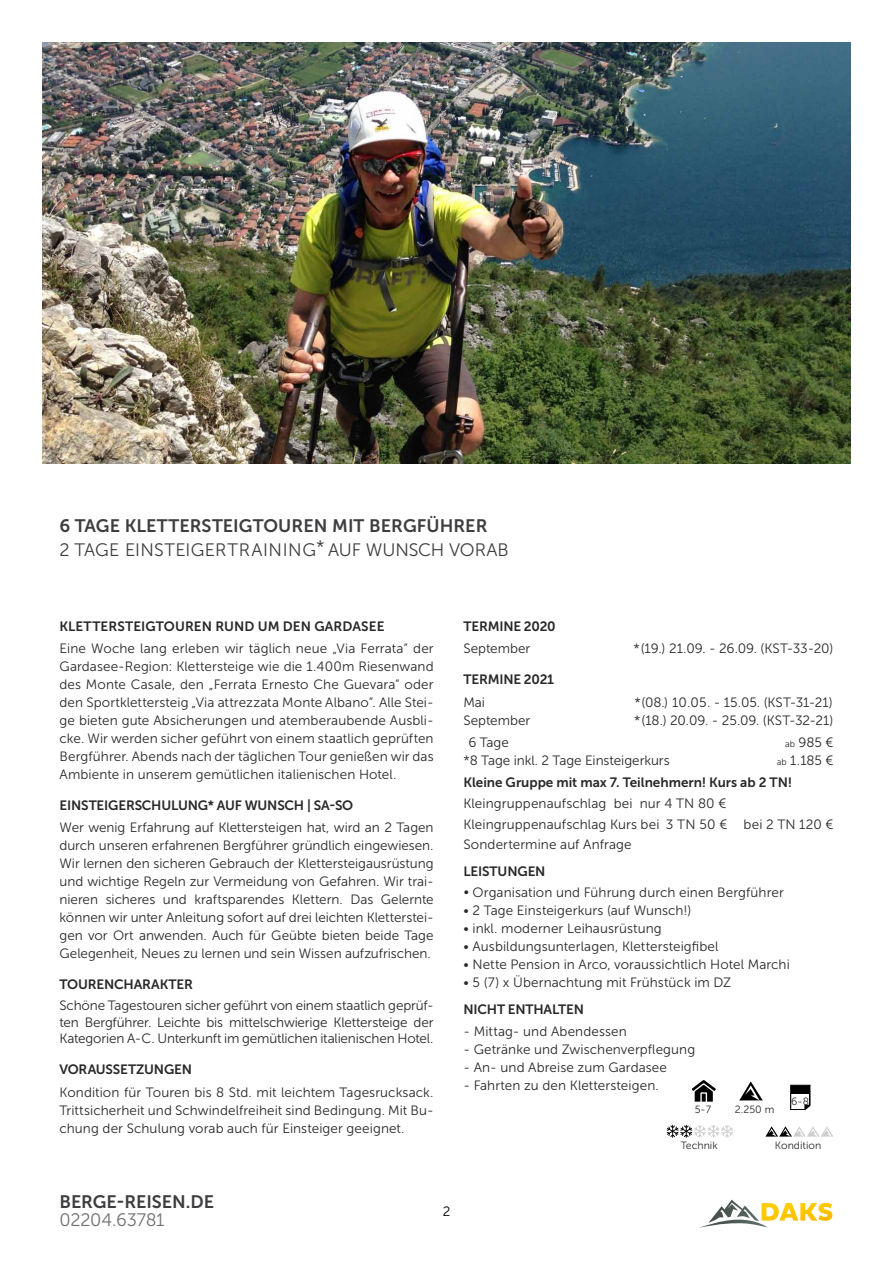
<style>
.page{position:relative;width:893px;height:1263px;background:#fff}
.page>*{position:absolute;margin:0;border:0;box-sizing:border-box;transform-origin:0 0}
.t1{font:18px "Museo Sans 700";letter-spacing:-.005em;color:#3e3d40}
.t2{font:18px "Museo Sans 300";letter-spacing:.01em;color:#3e3d40}
.t3{font:18px "Museo Sans 300";letter-spacing:-.015em;color:#707172}
.t4{font:13.5px/18px "Museo Sans 300";letter-spacing:.005em;color:#282829;text-align:justify}
.t5{font:13.5px "Museo Sans 700";letter-spacing:-.01em;color:#282829}
.t6{font:13.5px "Museo Sans 700";letter-spacing:.01em;color:#282829}
.t7{font:13.5px "Museo Sans 300";color:#000}
.t8{font:10.5px "Museo Sans 300";color:#282829}
.s1{font-size:9px}
</style>
<div class="page">
<svg style="left:699px;top:1199px;width:133px;height:29px"></svg>
<img style="left:43px;top:43px;width:807px;height:420px">
<svg style="left:739px;top:1081px;width:24px;height:19px"></svg>
<svg style="left:766px;top:1126px;width:67px;height:10px"></svg>
<svg style="left:790px;top:1084px;width:21px;height:26px"></svg>
<svg style="left:667px;top:1125px;width:66px;height:13px"></svg>
<svg style="left:691px;top:1080px;width:25px;height:22px"></svg>
<h1 class="t1" style="left:60px;top:516px;width:131px">6 TAGE KLETTERS</h1>
<h1 class="t1" style="left:212px;top:516px;width:92px">TEIGTOUREN</h1>
<h1 class="t1" style="left:332px;top:516px;width:61px">MIT BERG</h1>
<h1 class="t1" style="left:417px;top:516px;width:49px">FÜHRER</h1>
<h1 class="t2" style="left:60px;top:540px;width:38px">2 Tage</h1>
<h1 class="t2" style="left:125px;top:540px;width:27px">Einste</h1>
<h1 class="t2" style="left:186px;top:540px;width:18px">igertra</h1>
<h1 class="t2" style="left:263px;top:540px;width:77px">ining* auf</h1>
<h1 class="t2" style="left:366px;top:540px;width:30px">Wunsch</h1>
<h1 class="t2" style="left:449px;top:540px;width:13px">vorab</h1>
<p class="t5" style="left:60px;top:619px;width:50px">KLETTERS</p>
<p class="t5" style="left:125px;top:619px;width:70px">TEIGTOUREN</p>
<p class="t6" style="left:215px;top:619px;width:155px">RUN D UM DEN GARDASEE</p>
<p class="t4" style="left:60px;top:640px;width:376px">Eine Woche lang erleben wir täglich neue „Via Ferrata“ der Gardasee-Region: Klettersteige wie die 1.400m Riesenwand des Monte Casale, den „Ferrata Ernesto Che Guevara“ oder den Sportklettersteig „Via attrezzata Monte Albano“. Alle Stei&shy;ge bieten gute Absicherungen und atemberaubende Ausbli&shy;cke. Wir werden sicher geführt von einem staatlich geprüften Bergführer. Abends nach der täglichen Tour genießen wir das Ambiente in unserem gemütlichen italienischen Hotel.</p>
<p class="t5" style="left:60px;top:798px;width:46px">EINSTEIGERS</p>
<p class="t5" style="left:142px;top:798px;width:213px">CHULUNG* AUF WUNSCH | SA-SO</p>
<p class="t4" style="left:60px;top:819px;width:376px">Wer wenig Erfahrung auf Klettersteigen hat, wird an 2 Tagen durch unseren erfahrenen Bergführer gründlich eingewiesen.<br>Wir lernen den sicheren Gebrauch der Klettersteigausrüstung und wichtige Regeln zur Vermeidung von Gefahren. Wir trai&shy;nieren sicheres und kraftsparendes Klettern. Das Gelernte können wir unter Anleitung sofort auf drei leichten Kletterstei&shy;gen vor Ort anwenden. Auch für Geübte bieten beide Tage Gelegenheit, Neues zu lernen und sein Wissen aufzufrischen.</p>
<p class="t5" style="left:60px;top:977px;width:38px">TOUREN</p>
<p class="t5" style="left:114px;top:977px;width:71px">CHARAKTER</p>
<p class="t4" style="left:60px;top:997px;width:376px;line-height:16.5px">Schöne Tagestouren sicher geführt von einem staatlich geprüf&shy;ten Bergführer. Leichte bis mittelschwierige Klettersteige der Kategorien A-C. Unterkunft im gemütlichen italienischen Hotel.</p>
<p class="t5" style="left:60px;top:1062px;width:105px">VORAUSSETZUNGEN</p>
<p class="t4" style="left:60px;top:1083px;width:376px">Kondition für Touren bis 8 Std. mit leichtem Tagesrucksack.<br>Trittsicherheit und Schwindelfreiheit sind Bedingung. Mit Bu&shy;chung der Schulung vorab auch für Einsteiger geeignet.</p>
<p class="t5" style="left:463px;top:619px;width:44px">TERMINE</p>
<p class="t5" style="left:524px;top:619px;width:33px">2020</p>
<p class="t4" style="left:463px;top:640px;width:68px">September</p>
<p class="t4" style="left:633px;top:640px;width:201px">*(19.) 21.09. - 26.09. (KST-33-20)</p>
<p class="t5" style="left:463px;top:672px;width:44px">TERMINE</p>
<p class="t5" style="left:524px;top:672px;width:32px">2021</p>
<p class="t4" style="left:463px;top:693px;width:23px">Mai</p>
<p class="t4" style="left:634px;top:693px;width:200px">*(08.) 10.05. - 15.05. (KST-31-21)</p>
<p class="t4" style="left:463px;top:711px;width:68px">September</p>
<p class="t4" style="left:634px;top:711px;width:201px">*(18.) 20.09. - 25.09. (KST-32-21)</p>
<p class="t4" style="left:468px;top:733px;width:42px">6 Tage</p>
<p class="t4" style="left:785px;top:733px;width:50px"><span class="s1">ab</span> 985 €</p>
<p class="t4" style="left:463px;top:751px;width:208px">*8 Tage inkl. 2 Tage Einsteigerkurs</p>
<p class="t4" style="left:777px;top:751px;width:58px"><span class="s1">ab</span> 1.185 €</p>
<p class="t5" style="left:463px;top:775px;width:330px">KLEINE GRUPPE MIT MAX 7. TEILNEHMERN! KURS AB 2 TN!</p>
<p class="t4" style="left:463px;top:793px;width:371px;line-height:20.7px;text-align:left">Kleingruppenaufschlag bei nur 4 TN 80 €<br>Kleingruppenaufschlag Kurs bei 3 TN 50 € bei 2 TN 120 €<br>Sondertermine auf Anfrage</p>
<p class="t5" style="left:463px;top:864px;width:8px">LEIS</p>
<p class="t5" style="left:490px;top:864px;width:28px">TUNGEN</p>
<p class="t4" style="left:463px;top:883px;width:322px">• Organisation und Führung durch einen Bergführer</p>
<p class="t4" style="left:463px;top:901px;width:230px">• 2 Tage Einsteigerkurs (auf Wunsch!)</p>
<p class="t4" style="left:463px;top:919px;width:200px">• inkl. moderner Leihausrüstung</p>
<p class="t4" style="left:463px;top:937px;width:257px">• Ausbildungsunterlagen, Klettersteigfibel</p>
<p class="t4" style="left:463px;top:955px;width:328px">• Nette Pension in Arco, voraussichtlich Hotel Marchi</p>
<p class="t4" style="left:463px;top:973px;width:269px">• 5 (7) x Übernachtung mit Frühstück im DZ</p>
<p class="t5" style="left:463px;top:1001px;width:112px">NI CHT ENTHALTEN</p>
<p class="t4" style="left:463px;top:1022px;width:165px">- Mittag- und Abendessen</p>
<p class="t4" style="left:463px;top:1040px;width:233px">- Getränke und Zwischenverpflegung</p>
<p class="t4" style="left:463px;top:1058px;width:205px">- An- und Abreise zum Gardasee</p>
<p class="t4" style="left:463px;top:1076px;width:197px">- Fahrten zu den Klettersteigen.</p>
<p class="t8" style="left:695px;top:1103px;width:18px">5-7</p>
<p class="t8" style="left:735px;top:1103px;width:41px">2.250 m</p>
<p class="t8" style="left:681px;top:1139px;width:38px">Technik</p>
<p class="t8" style="left:775px;top:1139px;width:48px">Kondition</p>
<p class="t8" style="left:791px;top:1095px;width:19px">6-8</p>
<h1 class="t1" style="left:60px;top:1192px;width:154px">BERGE-REISEN.DE</h1>
<h1 class="t3" style="left:60px;top:1210px;width:107px">02204.63781</h1>
<p class="t7" style="left:443px;top:1204px;width:9px">2</p>
</div>
